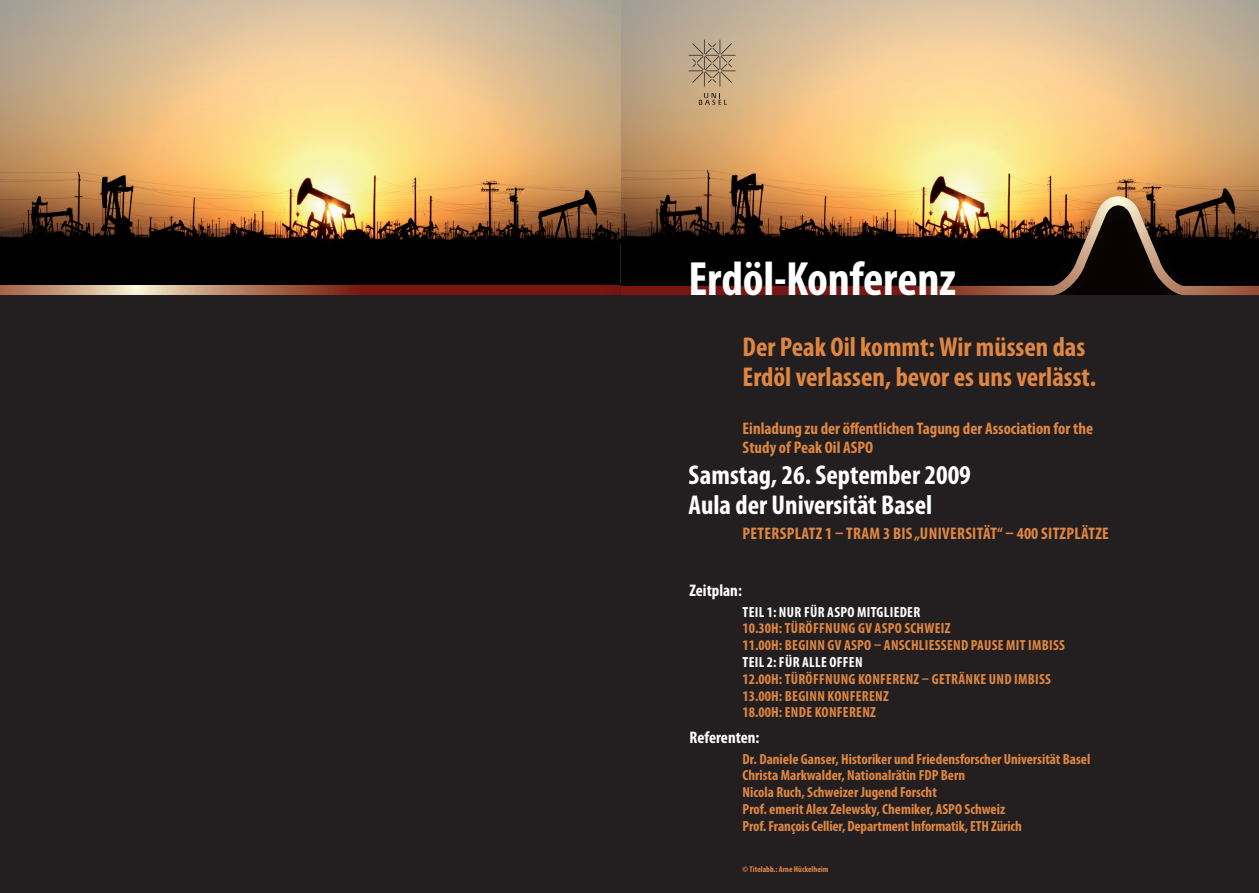
<style>
.page{position:relative;width:1259px;height:893px;background:#fff}
.page>*{position:absolute;margin:0;border:0;box-sizing:border-box;transform-origin:0 0}
.t1{font:700 condensed 48.3px "Myriad Pro";letter-spacing:-.005em;color:#fff}
.t2{font:700 condensed 27.3px/29.4px "Myriad Pro";color:#df8742}
.t3{font:700 condensed 27.3px "Myriad Pro";color:#fff}
.t4{font:700 condensed 16.8px/18.9px "Myriad Pro";color:#df8742}
.t5{font:700 condensed 16.8px "Myriad Pro";letter-spacing:.02em;color:#df8742}
.t6{font:700 condensed 16.8px "Myriad Pro";color:#fff}
.t7{font:700 condensed 14.7px "Myriad Pro";color:#df8742}
.t8{font:700 condensed 14.7px "Myriad Pro";letter-spacing:.02em;color:#df8742}
.t9{font:700 condensed 14.7px "Myriad Pro";letter-spacing:.02em;color:#fff}
.t10{font:700 condensed 8.4px "Myriad Pro";color:#df8742}
</style>
<div class="page">
<img style="left:0;top:0;width:621px;height:286px">
<div style="left:0;top:286px;width:623px;height:607px;background:#231f20"></div>
<svg style="left:0;top:286px;width:599px;height:9px;background:#a15c4c"></svg>
<div style="left:620px;top:243px;width:639px;height:650px;background:#231f20"></div>
<img style="left:621px;top:0;width:638px;height:176px">
<div style="left:599px;top:176px;width:660px;height:146px;background:#231f20;opacity:.4"></div>
<svg style="left:620px;top:196px;width:639px;height:99px;background:#4b311c"></svg>
<svg style="left:688px;top:40px;width:47px;height:46px;background:#b39d81"></svg>
<svg style="left:699px;top:93px;width:28px;height:12px"></svg>
<p class="t1" style="left:688px;top:249px;width:269px">Erdöl-Konferenz</p>
<p class="t2" style="left:742px;top:332px;width:355px">Der Peak Oil kommt: Wir müssen das<br>Erdöl verlassen, bevor es uns verlässt.</p>
<p class="t4" style="left:742px;top:418px;width:352px">Einladung zu der öffentlichen Tagung der Association for the<br>Study of Peak Oil ASPO</p>
<p class="t3" style="left:688px;top:458px;width:284px">Samstag, 26. September 2009</p>
<p class="t3" style="left:688px;top:487px;width:245px">Aula der Universität Basel</p>
<p class="t5" style="left:742px;top:523px;width:366px">Pete rsplatz 1 – Tram 3 bis „Universität“ – 400 Sitzplätze</p>
<p class="t6" style="left:689px;top:579px;width:54px">Zeitplan:</p>
<p class="t9" style="left:742px;top:602px;width:179px">Teil 1: Nur für ASPO Mitglieder</p>
<p class="t8" style="left:742px;top:619px;width:209px">10.30h: Türöffnung GV ASPO Schweiz</p>
<p class="t8" style="left:742px;top:636px;width:193px">11.00h: Beginn GV ASPO – Anschliesse</p>
<p class="t7" style="left:953px;top:636px;width:32px">nd Pause</p>
<p class="t7" style="left:1006px;top:636px;width:54px">mit Imbiss</p>
<p class="t9" style="left:742px;top:653px;width:121px">Teil 2: Für alle offen</p>
<p class="t8" style="left:742px;top:670px;width:304px">12.00h: Türöffnung Konferenz – Getränke und Imbiss</p>
<p class="t8" style="left:742px;top:686px;width:148px">13.00h: Beginn Konferenz</p>
<p class="t8" style="left:742px;top:703px;width:135px">18.00h: Ende Konferenz</p>
<p class="t6" style="left:689px;top:726px;width:71px">Referenten:</p>
<p class="t7" style="left:742px;top:749px;width:349px">Dr. Daniele Ganser, Historiker und Friedensforscher Universität Basel</p>
<p class="t7" style="left:689px;top:766px;width:21px">C</p>
<p class="t7" style="left:748px;top:766px;width:218px">hrista Markwalder, Nationalrätin FDP Bern</p>
<p class="t7" style="left:689px;top:783px;width:21px">N</p>
<p class="t7" style="left:750px;top:783px;width:188px">icola Ruch, Schweizer Jugend Forscht</p>
<p class="t7" style="left:742px;top:800px;width:264px">Prof. emerit Alex Zelewsky, Chemiker, ASPO Schweiz</p>
<p class="t7" style="left:742px;top:817px;width:281px">Prof. François Cellier, Department Informatik, ETH Zürich</p>
<p class="t10" style="left:742px;top:864px;width:87px">© Titelabb.: Arne Hückelheim</p>
</div>
